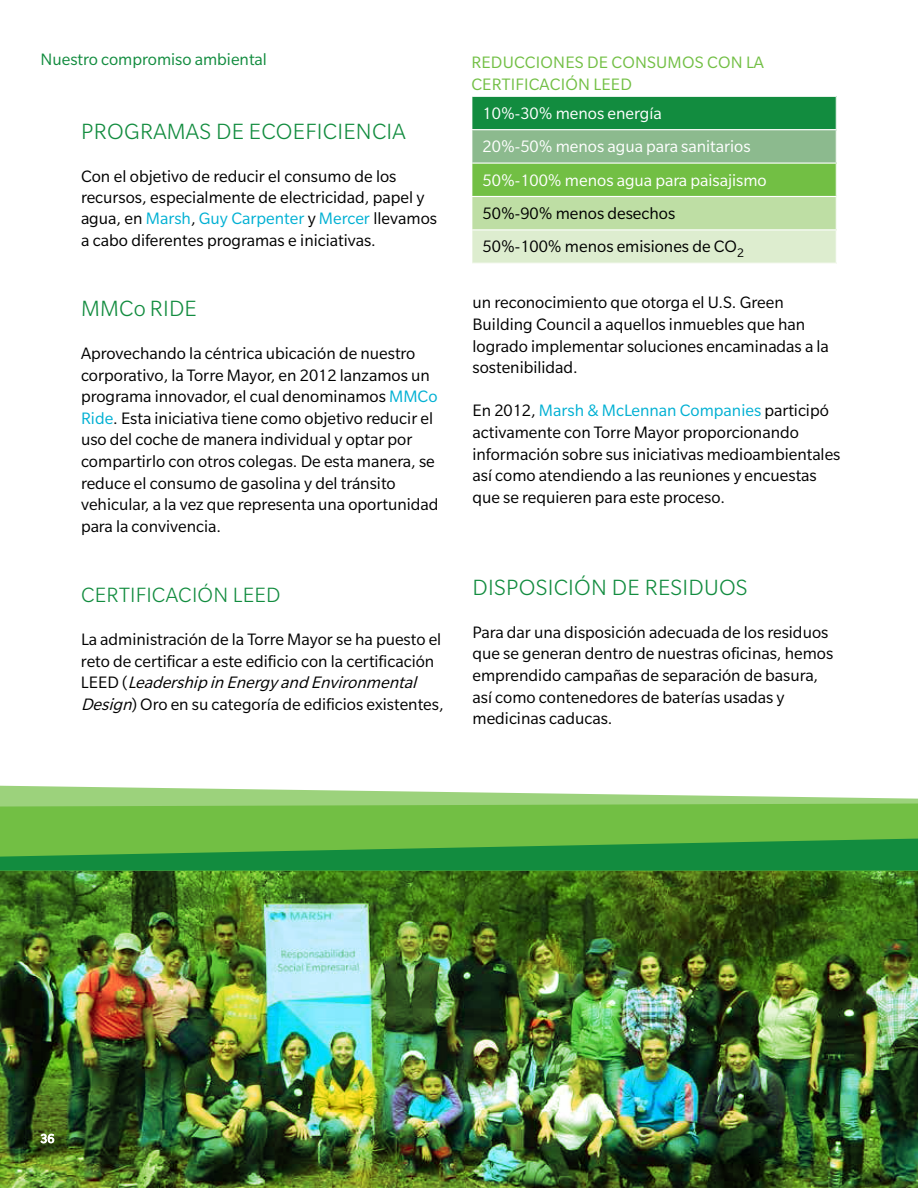
<style>
.page{position:relative;width:918px;height:1188px;background:#fff}
.page>*{position:absolute;margin:0;border:0;box-sizing:border-box;transform-origin:0 0}
.t1{font:300 24px "Slate Pro";letter-spacing:.01em;color:#128c3f}
.t2{font:300 22.5px "Slate Pro";letter-spacing:.01em;color:#128c3f}
.t3{font:18px/21.6px "Slate Pro";color:#000}
.t4{font:18px/33.5px "Slate Pro";color:#fff}
.t5{font:18px/21.6px "Slate Pro";letter-spacing:.01em;color:#72bf44}
.t6{font:18px "Slate Pro";color:#128c3f}
.t7{font:13.5px "Slate Pro";color:#fff}
.s1{color:#00b0d3}
.s2{font-style:italic}
</style>
<div class="page">
<div style="left:472px;top:96px;width:364px;height:34px;background:#128c3f"></div>
<div style="left:472px;top:130px;width:364px;height:33px;background:#8cba8e"></div>
<div style="left:472px;top:163px;width:364px;height:33px;background:#72bf44"></div>
<div style="left:472px;top:196px;width:364px;height:34px;background:#bedea4"></div>
<div style="left:472px;top:230px;width:364px;height:33px;background:#ddedcf"></div>
<hr style="left:471px;top:96px;width:366px;height:1px;background:#fff">
<hr style="left:471px;top:129px;width:366px;height:1px;background:#fff">
<hr style="left:471px;top:163px;width:366px;height:1px;background:#fff">
<hr style="left:471px;top:196px;width:366px;height:1px;background:#fff">
<hr style="left:471px;top:229px;width:366px;height:1px;background:#fff">
<img style="left:0;top:871px;width:918px;height:317px">
<svg style="left:0;top:786px;width:918px;height:18px;fill:#9cd27c"></svg>
<div style="left:0;top:804px;width:918px;height:35px;background:#72bf44"></div>
<svg style="left:0;top:839px;width:918px;height:32px;background:#2c9a40"></svg>
<svg style="left:40px;top:1134px;width:14px;height:9px"></svg>
<p class="t6" style="left:40px;top:49px;width:228px">Nuestro compromiso ambiental</p>
<h1 class="t1" style="left:81px;top:119px;width:326px">PROGRAMAS DE ECOEFICIENCIA</h1>
<p class="t3" style="left:81px;top:166px;width:358px;line-height:21.1px">Con el objetivo de reducir el consumo de los recursos, especialmente de electricidad, papel y agua, en <span class="s1">Marsh</span>, <span class="s1">Guy Carpenter</span> y <span class="s1">Mercer</span> llevamos a cabo diferentes programas e iniciativas.</p>
<h1 class="t1" style="left:81px;top:296px;width:117px">MMCo RIDE</h1>
<p class="t3" style="left:81px;top:342px;width:359px">Aprovechando la céntrica ubicación de nuestro corporativo, la Torre Mayor, en 2012 lanzamos un programa innovador, el cual denominamos <span class="s1">MMCo Ride</span>. Esta iniciativa tiene como objetivo reducir el uso del coche de manera individual y optar por compartirlo con otros colegas. De esta manera, se reduce el consumo de gasolina y del tránsito vehicular, a la vez que representa una oportunidad para la convivencia.</p>
<p class="t2" style="left:81px;top:583px;width:201px">CERTIFICACIÓN LEED</p>
<p class="t3" style="left:81px;top:629px;width:364px">La administración de la Torre Mayor se ha puesto el reto de certificar a este edificio con la certificación L E E D ( <span class="s2">Leadership in Energyand Environmental Design</span>) Oro en su categoría de edificios existentes,</p>
<p class="t5" style="left:471px;top:52px;width:294px">REDUCCIONES DE CONSUMOS CON LA<br>CERTIFICACIÓN LEED</p>
<p class="t4" style="left:483px;top:96px;width:286px">10%-30% menos energía<br>20%-50% menos agua para sanitarios<br>50%-100% menos agua para paisajismo</p>
<p class="t3" style="left:483px;top:197px;width:263px;line-height:33.5px">50%-90% menos desechos<br>50%-100% menos emisiones de CO<sub>2</sub></p>
<p class="t3" style="left:472px;top:292px;width:358px">un reconocimiento que otorga el U.S. Green Building Council a aquellos inmuebles que han logrado implementar soluciones encaminadas a la sostenibilidad.</p>
<p class="t3" style="left:472px;top:400px;width:369px">En 2012, <span class="s1">Marsh &amp; McLennan Companies</span> participó activamente con Torre Mayor proporcionando información sobre sus iniciativas medioambientales así como atendiendo a las reuniones y encuestas que se requieren para este proceso.</p>
<h1 class="t1" style="left:473px;top:574px;width:277px">DISPOSICIÓN DE RESIDUOS</h1>
<p class="t3" style="left:472px;top:621px;width:362px">Para dar una disposición adecuada de los residuos que se generan dentro de nuestras oficinas, hemos emprendido campañas de separación de basura, así como contenedores de baterías usadas y medicinas caducas.</p>
<p class="t7" style="left:40px;top:1132px;width:15px">36</p>
</div>
